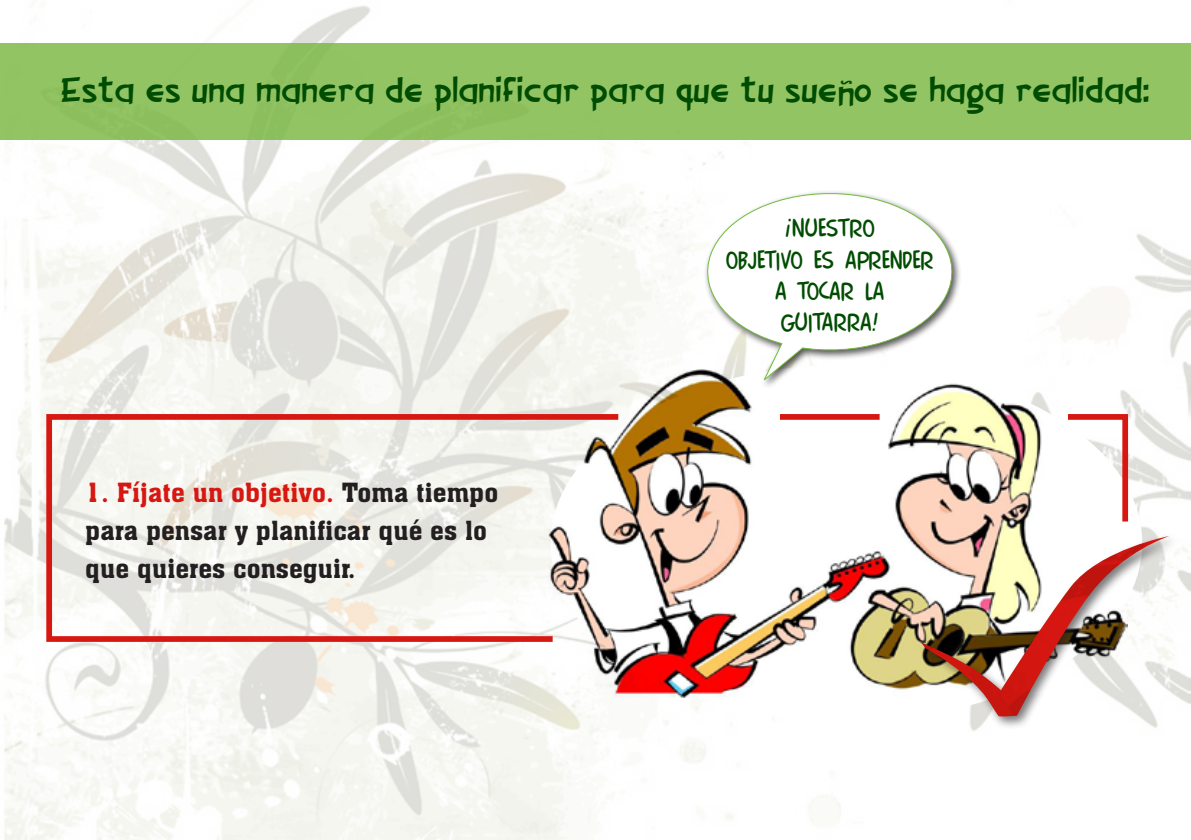
<style>
.page{position:relative;width:1191px;height:840px;background:#fff}
.page>*{position:absolute;margin:0;border:0;box-sizing:border-box;transform-origin:0 0}
.t1{font:40px "Gorilla Milkshake";color:#004c00}
.t2{font:26px/38px "Aachen BT";color:#231f20}
.Centered_paragraph{font:26px/31.2px "Comix Regular Caps";color:#004c00;text-align:center}
.s1{color:#d71711}
</style>
<div class="page">
<img style="left:1px;top:6px;width:1190px;height:833px">
<div style="left:550px;top:364px;width:592px;height:357px;background:#fff;border-radius:50%"></div>
<img style="left:549px;top:370px;width:578px;height:326px">
<div style="left:916px;top:531px;width:262px;height:197px;background:#231f20;opacity:.61"></div>
<img style="left:921px;top:535px;width:248px;height:181px">
<svg style="left:43px;top:411px;width:581px;height:233px"></svg>
<div style="left:780px;top:414px;width:99px;height:5px;background:#d71711"></div>
<svg style="left:1062px;top:411px;width:69px;height:116px"></svg>
<div style="left:703px;top:189px;width:259px;height:200px;background:#231f20;opacity:.75"></div>
<svg style="left:706px;top:192px;width:247px;height:191px"></svg>
<div style="left:0;top:44px;width:1191px;height:96px;background:#92c464"></div>
<p class="t1" style="left:62px;top:80px;width:1094px">Esta es una manera de planificar para que tu sueño se haga realidad:</p>
<p class="t2" style="left:85px;top:473px;width:414px"><span class="s1">1. Fíjate un objetivo.</span> Toma tiempo para pensar y planificar qué es lo que quieres conseguir.</p>
<p class="Centered_paragraph" style="left:726px;top:213px;width:209px">¡Nuestro<br>objetivo es aprender a tocar la guitarra!</p>
</div>
